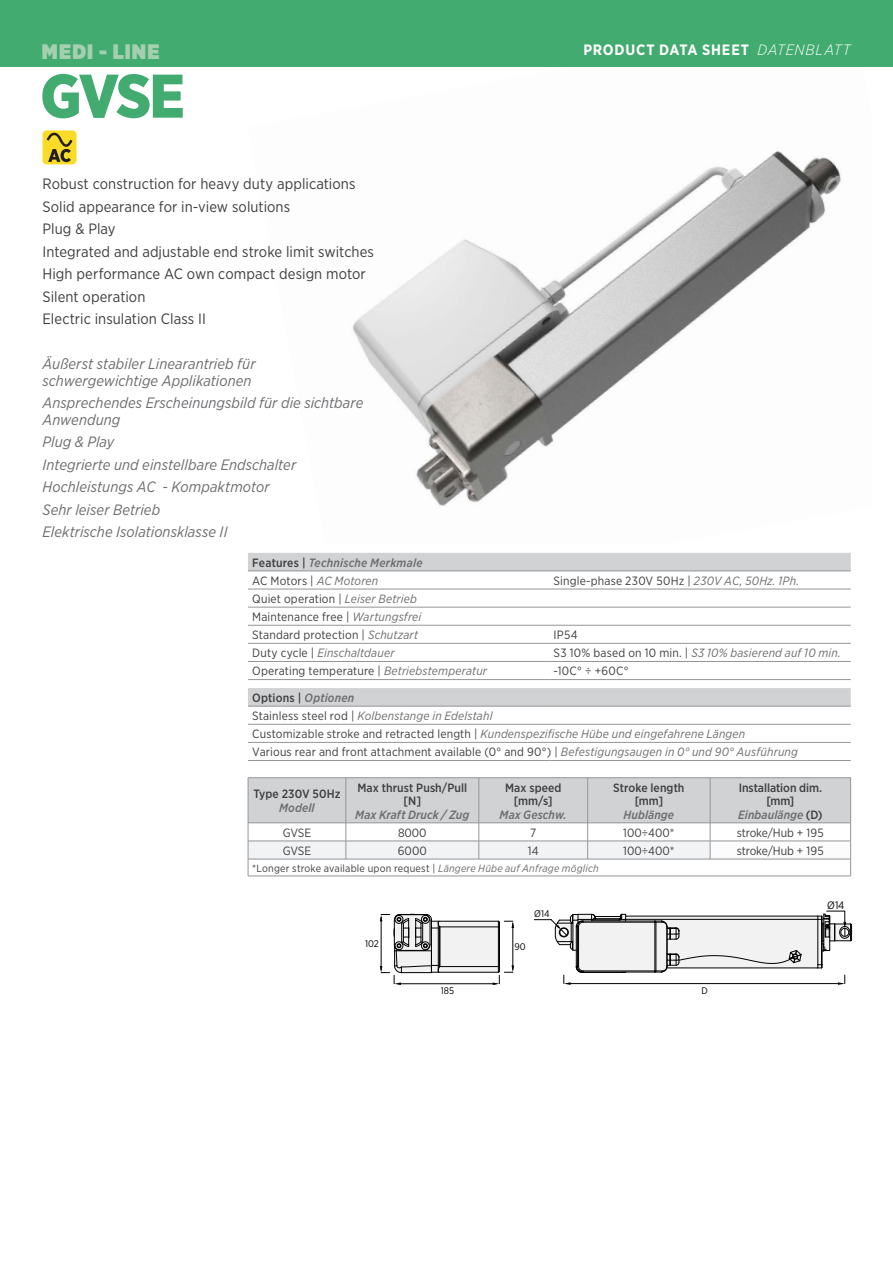
<style>
.page{position:relative;width:893px;height:1263px;background:#fff}
.page>*{position:absolute;margin:0;border:0;box-sizing:border-box;transform-origin:0 0}
.t1{font:900 61.5px "Gotham Narrow";color:#42ab70}
.t2{font:900 21px "Gotham Narrow";letter-spacing:.06em;color:#a5cfb1}
.Stile_di_paragrafo_1{font:italic 15px/16.5px "Gotham Narrow";letter-spacing:.005em;color:#6c6d70}
.Stile_di_paragrafo_1-2{font:15px "Gotham Narrow";letter-spacing:.005em;color:#3e3e3f}
.t3{font:700 15px "Gotham Narrow";letter-spacing:.055em;color:#fff}
.t4{font:12px "Gotham Narrow";letter-spacing:.01em;color:#3e3e3f}
.t5{font:italic 12px "Gotham Narrow";letter-spacing:.015em;color:#6c6d70}
.t6{font:500 12px/13.5px "Gotham Narrow";letter-spacing:.005em;color:#3e3e3f;text-align:center}
.t7{font:italic 500 12px "Gotham Narrow";letter-spacing:.01em;color:#6c6d70}
.t8{font:12px "Gotham Narrow";letter-spacing:-.01em;color:#3e3e3f}
.t9{font:10.8px "Gotham Narrow";color:#000}
.t10{font:10.5px "Gotham Narrow";letter-spacing:.02em;color:#3e3e3f}
.t11{font:9.6px "Gotham Narrow";color:#000}
.s1{font-weight:300;font-style:italic}
.s2{font-style:normal;color:#3e3e3f}
.s3{font-style:italic;color:#6c6d70}
</style>
<div class="page">
<img style="left:353px;top:150px;width:488px;height:356px">
<svg style="left:248px;top:553px;width:603px;height:153px"></svg>
<hr style="left:248px;top:607px;width:301px;height:1px;background:#939598">
<hr style="left:549px;top:607px;width:302px;height:1px;background:#939598">
<hr style="left:248px;top:625px;width:301px;height:1px;background:#939598">
<hr style="left:549px;top:625px;width:302px;height:1px;background:#939598">
<hr style="left:248px;top:643px;width:301px;height:1px;background:#939598">
<hr style="left:549px;top:643px;width:302px;height:1px;background:#939598">
<hr style="left:248px;top:661px;width:301px;height:1px;background:#939598">
<hr style="left:549px;top:661px;width:302px;height:1px;background:#939598">
<hr style="left:248px;top:679px;width:301px;height:1px;background:#939598">
<hr style="left:549px;top:679px;width:302px;height:1px;background:#939598">
<hr style="left:248px;top:706px;width:301px;height:1px;background:#939598">
<hr style="left:549px;top:706px;width:302px;height:1px;background:#939598">
<hr style="left:248px;top:724px;width:301px;height:1px;background:#939598">
<hr style="left:549px;top:724px;width:302px;height:1px;background:#939598">
<hr style="left:248px;top:742px;width:301px;height:1px;background:#939598">
<hr style="left:549px;top:742px;width:302px;height:1px;background:#939598">
<hr style="left:248px;top:760px;width:301px;height:1px;background:#939598">
<hr style="left:549px;top:760px;width:302px;height:1px;background:#939598">
<hr style="left:248px;top:571px;width:301px;height:1px;background:#939598">
<hr style="left:549px;top:571px;width:302px;height:1px;background:#939598">
<hr style="left:248px;top:589px;width:301px;height:1px;background:#939598">
<hr style="left:549px;top:589px;width:302px;height:1px;background:#939598">
<hr style="left:248px;top:777px;width:98px;height:1px;background:#939598">
<hr style="left:346px;top:777px;width:133px;height:1px;background:#939598">
<hr style="left:479px;top:777px;width:109px;height:1px;background:#939598">
<hr style="left:588px;top:777px;width:122px;height:1px;background:#939598">
<hr style="left:710px;top:777px;width:141px;height:1px;background:#939598">
<svg style="left:248px;top:778px;width:603px;height:98px"></svg>
<hr style="left:248px;top:876px;width:98px;height:1px;background:#939598">
<hr style="left:346px;top:876px;width:133px;height:1px;background:#939598">
<hr style="left:479px;top:876px;width:109px;height:1px;background:#939598">
<hr style="left:588px;top:876px;width:122px;height:1px;background:#939598">
<hr style="left:710px;top:876px;width:141px;height:1px;background:#939598">
<svg style="left:380px;top:914px;width:134px;height:71px"></svg>
<hr style="left:381px;top:917px;width:1px;height:53px;background:#000">
<svg style="left:534px;top:911px;width:318px;height:74px"></svg>
<div style="left:43px;top:130px;width:34px;height:34px;background:#fadc28;border-radius:4px"></div>
<svg style="left:47px;top:133px;width:25px;height:29px"></svg>
<div style="left:0;top:0;width:893px;height:67px;background:#42ab70"></div>
<p class="t2" style="left:42px;top:38px;width:119px">MEDI - LINE</p>
<p class="t3" style="left:583px;top:40px;width:269px">PRODUCT DATA SHEET <span class="s1">DATENBLATT</span></p>
<p class="t1" style="left:40px;top:55px;width:146px">GVSE</p>
<p class="Stile_di_paragrafo_1-2" style="left:43px;top:175px;width:314px">Robust construction for heavy duty applications</p>
<p class="Stile_di_paragrafo_1-2" style="left:43px;top:197px;width:249px">Solid appearance for in-view solutions</p>
<p class="Stile_di_paragrafo_1-2" style="left:43px;top:220px;width:75px">Plug &amp; Play</p>
<p class="Stile_di_paragrafo_1-2" style="left:43px;top:242px;width:333px">Integrated and adjustable end stroke limit switches</p>
<p class="Stile_di_paragrafo_1-2" style="left:43px;top:265px;width:325px">High performance AC own compact design motor</p>
<p class="Stile_di_paragrafo_1-2" style="left:43px;top:287px;width:104px">Silent operation</p>
<p class="Stile_di_paragrafo_1-2" style="left:43px;top:310px;width:165px">Electric insulation Class II</p>
<p class="Stile_di_paragrafo_1" style="left:43px;top:355px;width:215px">Äußerst stabiler Linearantrieb für schwergewichtige Applikationen</p>
<p class="Stile_di_paragrafo_1" style="left:43px;top:394px;width:322px">Ansprechendes Erscheinungsbild für die sichtbare<br>Anwendung</p>
<p class="Stile_di_paragrafo_1" style="left:43px;top:433px;width:73px">Plug &amp; Play</p>
<p class="Stile_di_paragrafo_1" style="left:43px;top:456px;width:255px">Integrierte und einstellbare Endschalter</p>
<p class="Stile_di_paragrafo_1" style="left:43px;top:478px;width:229px">Hochleistungs AC - Kompaktmotor</p>
<p class="Stile_di_paragrafo_1" style="left:43px;top:501px;width:119px">Sehr leiser Betrieb</p>
<p class="Stile_di_paragrafo_1" style="left:43px;top:523px;width:187px">Elektrische Isolationsklasse II</p>
<p class="t7" style="left:252px;top:555px;width:172px"><span class="s2">Features |</span> Technische Merkmale</p>
<p class="t4" style="left:252px;top:573px;width:128px">AC Motors | <span class="s3">AC Motoren</span></p>
<p class="t4" style="left:554px;top:573px;width:247px">Single-phase 230V 50Hz | <span class="s3">230V AC, 50Hz. 1Ph.</span></p>
<p class="t4" style="left:252px;top:591px;width:166px">Quiet operation | <span class="s3">Leiser Betrieb</span></p>
<p class="t4" style="left:252px;top:609px;width:171px">Maintenance free | <span class="s3">Wartungsfrei</span></p>
<p class="t4" style="left:252px;top:627px;width:168px">Standard protection | <span class="s3">Schutzart</span></p>
<p class="t4" style="left:554px;top:627px;width:26px">IP54</p>
<p class="t5" style="left:252px;top:645px;width:144px"><span class="s2">Duty cycle |</span> Einschaltdauer</p>
<p class="t5" style="left:554px;top:645px;width:289px"><span class="s2">S3 10% based on 10 min. |</span> S3 10% basierend auf 10 min.</p>
<p class="t4" style="left:252px;top:664px;width:236px">Operating temperature | <span class="s3">Betriebstemperatur</span></p>
<p class="t4" style="left:554px;top:664px;width:76px">-10C° ÷ +60C°</p>
<p class="t6" style="left:252px;top:691px;width:104px">Options | <span class="s3">Optionen</span></p>
<p class="t5" style="left:252px;top:708px;width:242px"><span class="s2">Stainless steel rod |</span> Kolbenstange in Edelstahl</p>
<p class="t5" style="left:252px;top:726px;width:495px"><span class="s2">Customizable stroke and retracted length |</span> Kundenspezifische Hübe und eingefahrene Längen</p>
<p class="t4" style="left:252px;top:744px;width:547px">Various rear and front attachment available (0° and 90°) | <span class="s3">Befestigungsaugen in 0° und 90° Ausführung</span></p>
<p class="t6" style="left:253px;top:787px;width:89px">Type 230V 50Hz</p>
<p class="t7" style="left:279px;top:800px;width:37px">Modell</p>
<p class="t6" style="left:357px;top:780px;width:111px">Max thrust Push/Pull [N]</p>
<p class="t7" style="left:355px;top:807px;width:116px">Max Kraft Druck / Zug</p>
<p class="t6" style="left:505px;top:780px;width:58px">Max speed [mm/s]</p>
<p class="t7" style="left:500px;top:807px;width:69px">Max Geschw.</p>
<p class="t6" style="left:613px;top:780px;width:73px">Stroke length [mm]</p>
<p class="t7" style="left:624px;top:807px;width:52px">Hublänge</p>
<p class="t6" style="left:739px;top:780px;width:85px">Installation dim. [mm]</p>
<p class="t7" style="left:738px;top:807px;width:86px">Einbaulänge <span class="s2">(D)</span></p>
<p class="t4" style="left:283px;top:825px;width:30px">GVSE</p>
<p class="t4" style="left:398px;top:825px;width:30px">8000</p>
<p class="t4" style="left:530px;top:825px;width:8px">7</p>
<p class="t4" style="left:623px;top:825px;width:53px">100÷400*</p>
<p class="t8" style="left:737px;top:825px;width:88px">stroke/Hub + 195</p>
<p class="t4" style="left:283px;top:843px;width:30px">GVSE</p>
<p class="t4" style="left:398px;top:843px;width:30px">6000</p>
<p class="t4" style="left:528px;top:843px;width:12px">14</p>
<p class="t4" style="left:623px;top:843px;width:53px">100÷400*</p>
<p class="t8" style="left:737px;top:843px;width:88px">stroke/Hub + 195</p>
<p class="t10" style="left:252px;top:861px;width:348px">*Longer stroke available upon request | <span class="s3">Längere Hübe auf Anfrage möglich</span></p>
<p class="t11" style="left:365px;top:937px;width:15px">102</p>
<p class="t11" style="left:441px;top:984px;width:15px">185</p>
<p class="t11" style="left:534px;top:908px;width:17px">Ø14</p>
<p class="t11" style="left:514px;top:941px;width:13px">90</p>
<p class="t11" style="left:701px;top:984px;width:8px">D</p>
<p class="t9" style="left:827px;top:898px;width:19px">Ø14</p>
</div>
